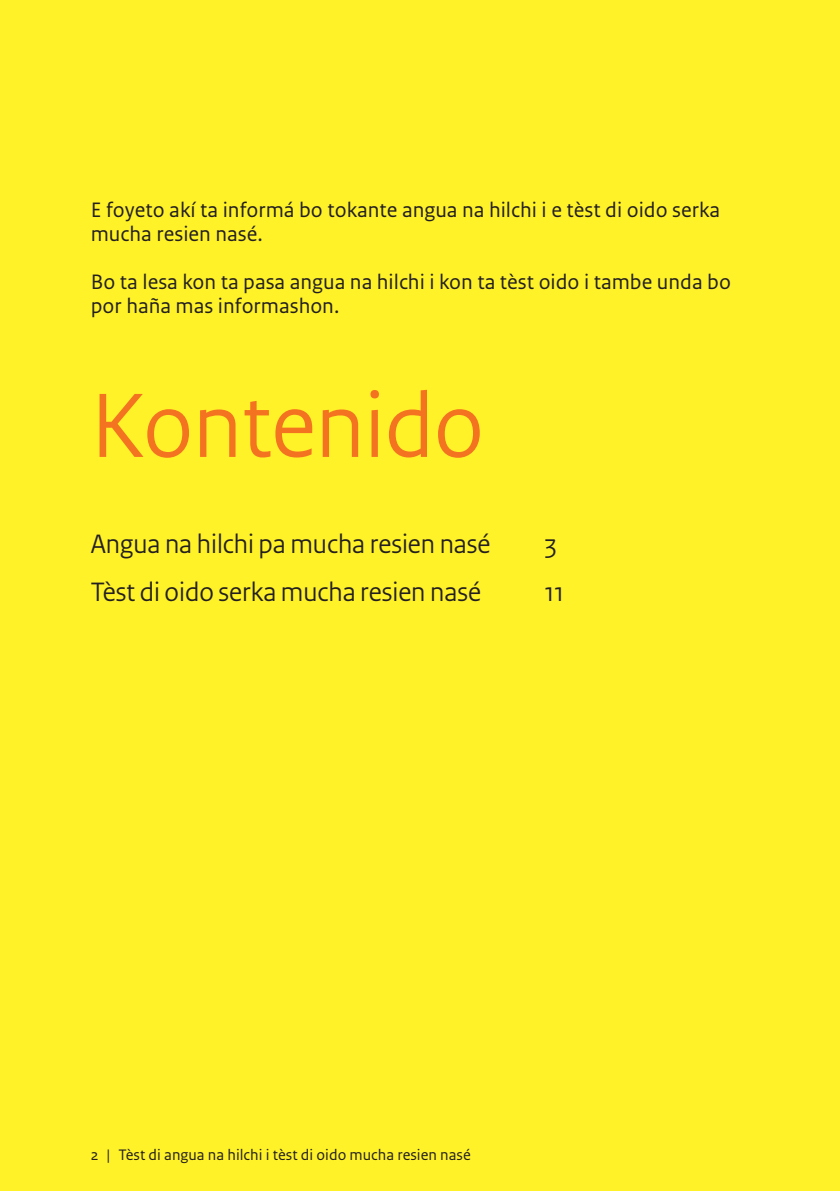
<style>
.page{position:relative;width:840px;height:1191px;background:#fff}
.page>*{position:absolute;margin:0;border:0;box-sizing:border-box;transform-origin:0 0}
._03_RIVM_Hoofdstukko{font:96px "Rijksoverheid Sans Heading";color:#f47321}
._05_RIVM_Paragraafko{font:28px "Rijksoverheid Sans Heading";color:#231f20}
._06_RIVM_Alineakop_h{font:22px/24px "Rijksoverheid Sans Text";color:#231f20}
._10_RIVM_Broodtekst{font:16px "Rijksoverheid Sans Text";color:#231f20}
</style>
<div class="page">
<div style="left:0;top:0;width:839px;height:1191px;background:#fff229"></div>
<p class="_06_RIVM_Alineakop_h" style="left:91px;top:198px;width:630px">E foyeto akí ta informá bo tokante angua na hilchi i e tèst di oido serka mucha resien nasé.</p>
<p class="_06_RIVM_Alineakop_h" style="left:91px;top:270px;width:641px">Bo ta lesa kon ta pasa angua na hilchi i kon ta tèst oido i tambe unda bo por haña mas informashon.</p>
<p class="_03_RIVM_Hoofdstukko" style="left:91px;top:370px;width:394px">Kontenido</p>
<p class="_05_RIVM_Paragraafko" style="left:91px;top:527px;width:401px">Angua na hilchi pa mucha resien nasé</p>
<p class="_05_RIVM_Paragraafko" style="left:544px;top:527px;width:13px">3</p>
<p class="_05_RIVM_Paragraafko" style="left:91px;top:575px;width:391px">Tèst di oido serka mucha resien nasé</p>
<p class="_05_RIVM_Paragraafko" style="left:544px;top:575px;width:21px">11</p>
<p class="_10_RIVM_Broodtekst" style="left:91px;top:1145px;width:381px">2 | Tèst di angua na hilchi i tèst di oido mucha resien nasé</p>
</div>
